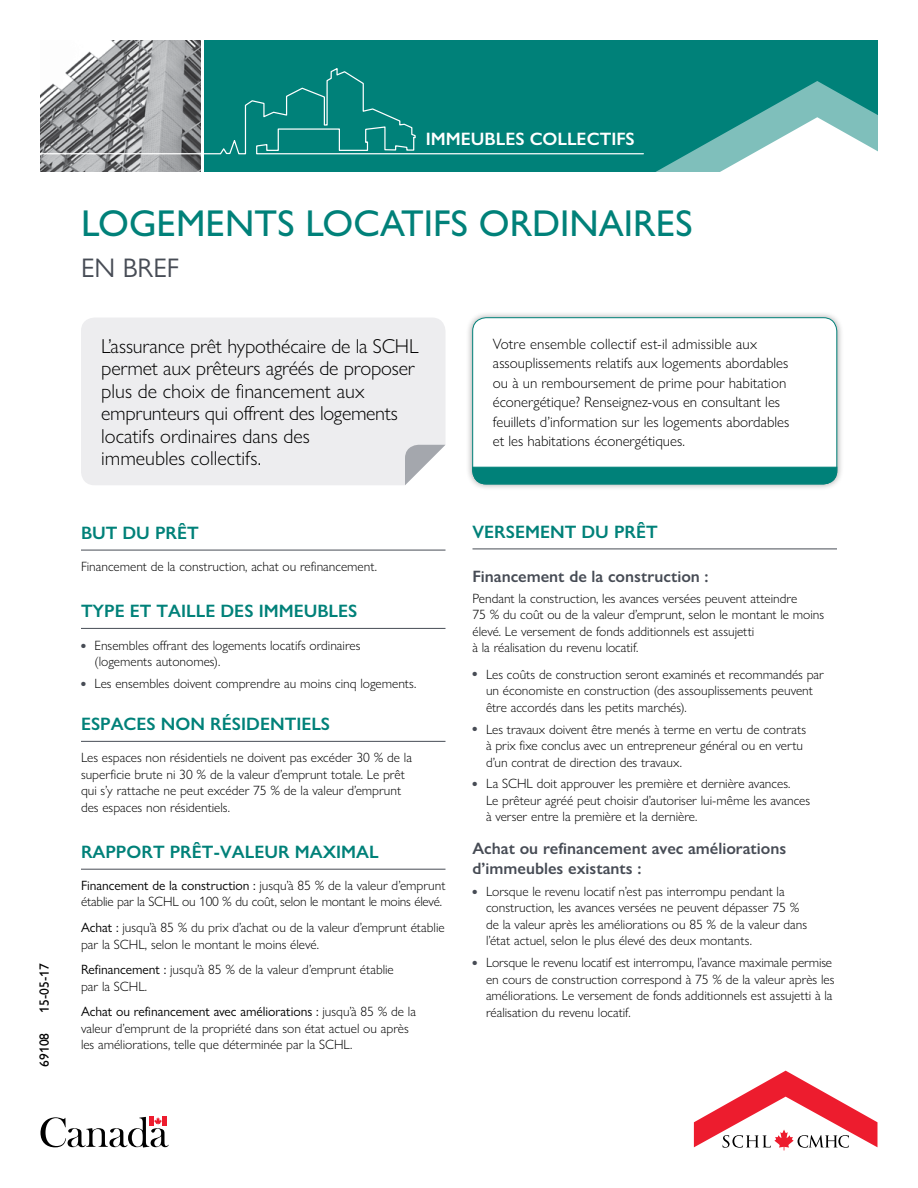
<style>
.page{position:relative;width:918px;height:1188px;background:#fff}
.page>*{position:absolute;margin:0;border:0;box-sizing:border-box;transform-origin:0 0}
.H1_MU_Title{font:500 37.5px "Gill Sans Nova";color:#008179}
.t1{font:27px "Gill Sans Nova";color:#474c55}
.P_MU_Intro{font:300 20.25px/22.5px "Gill Sans Nova";letter-spacing:-.01em;color:#000}
.H2_MU_Subhead1{font:600 18px "Gill Sans Nova";color:#008179}
.t2{font:600 18px "Gill Sans Nova";color:#fff}
.H3_MU_Subhead2{font:600 16.5px/19.5px "Gill Sans Nova";color:#474c55}
.P_MU_Box_Body{font:300 15px/19.5px "Gill Sans Nova";color:#000}
.P_MU_Body{font:300 13.5px/16.5px "Gill Sans Nova";color:#000}
.P_OPIMS{font:500 13.5px "Gill Sans Nova";color:#000}
.s1{font-weight:400}
</style>
<div class="page">
<hr style="left:81px;top:550px;width:365px;height:1px;background:#474c55">
<hr style="left:81px;top:628px;width:365px;height:1px;background:#474c55">
<hr style="left:81px;top:741px;width:365px;height:1px;background:#474c55">
<hr style="left:81px;top:869px;width:365px;height:1px;background:#474c55">
<hr style="left:472px;top:549px;width:365px;height:1px;background:#474c55">
<div style="left:81px;top:318px;width:365px;height:167px;background:#ededef;border-radius:14px"></div>
<svg style="left:405px;top:444px;width:41px;height:41px;background:#d3d5d8"></svg>
<div style="left:465px;top:311px;width:379px;height:180px;background:#000;opacity:.4"></div>
<div style="left:473px;top:318px;width:364px;height:166px;background:#fff;border-radius:14px"></div>
<div style="left:472px;top:318px;width:365px;height:166px;border:1px solid #008179;border-radius:14px"></div>
<svg style="left:472px;top:467px;width:365px;height:17px;background:#03827a"></svg>
<svg style="left:40px;top:1117px;width:129px;height:31px"></svg>
<div style="left:204px;top:40px;width:674px;height:132px;background:#008179"></div>
<img style="left:40px;top:40px;width:161px;height:132px">
<svg style="left:656px;top:81px;width:222px;height:91px"></svg>
<svg style="left:40px;top:67px;width:604px;height:88px"></svg>
<svg style="left:694px;top:1071px;width:183px;height:79px"></svg>
<p class="P_OPIMS" style="left:36px;top:1012px;width:51px;rotate:-90deg">15-05-17</p>
<p class="P_OPIMS" style="left:36px;top:1066px;width:35px;rotate:-90deg">69108</p>
<h3 class="t2" style="left:426px;top:128px;width:210px">IMMEUBLES COLLECTIFS</h3>
<h1 class="H1_MU_Title" style="left:81px;top:200px;width:614px">LOGEMENTS LOCATIFS ORDINAIRES</h1>
<h2 class="t1" style="left:81px;top:251px;width:100px">EN BREF</h2>
<p class="P_MU_Intro" style="left:101px;top:334px;width:319px">L’assurance prêt hypothécaire de la SCHL permet aux prêteurs agréés de proposer plus de choix de financement aux emprunteurs qui offrent des logements locatifs ordinaires dans des<br>immeubles collectifs.</p>
<p class="P_MU_Box_Body" style="left:493px;top:334px;width:298px">Votre ensemble collectif est-il admissible aux assouplissements relatifs aux logements abordables ou à un remboursement de prime pour habitation éconergétique? Renseignez-vous en consultant les feuillets d’information sur les logements abordables et les habitations éconergétiques.</p>
<h2 class="H2_MU_Subhead1" style="left:81px;top:522px;width:119px">BUT DU PRÊT</h2>
<p class="P_MU_Body" style="left:81px;top:558px;width:297px">Financement de la construction, achat ou refinancement.</p>
<h2 class="H2_MU_Subhead1" style="left:81px;top:600px;width:278px">TYPE ET TAILLE DES IMMEUBLES</h2>
<p class="P_MU_Body" style="left:94px;top:637px;width:268px;text-indent:-14px"><sup>●</sup> Ensembles offrant des logements locatifs ordinaires (logements autonomes).</p>
<p class="P_MU_Body" style="left:81px;top:675px;width:337px"><sup>●</sup> Les ensembles doivent comprendre au moins cinq logements.</p>
<h2 class="H2_MU_Subhead1" style="left:81px;top:713px;width:251px">ESPACES NON RÉSIDENTIELS</h2>
<p class="P_MU_Body" style="left:81px;top:749px;width:333px">Les espaces non résidentiels ne doivent pas excéder 30 % de la superficie brute ni 30 % de la valeur d’emprunt totale. Le prêt qui s’y rattache ne peut excéder 75 % de la valeur d’emprunt des espaces non résidentiels.</p>
<h2 class="H2_MU_Subhead1" style="left:81px;top:841px;width:299px">RAPPORT PRÊT-VALEUR MAXIMAL</h2>
<p class="P_MU_Body" style="left:81px;top:877px;width:366px"><span class="s1">Financement de la construction :</span> jusqu’à 85 % de la valeur d’emprunt établie par la SCHL ou 100 % du coût, selon le montant le moins élevé.</p>
<p class="P_MU_Body" style="left:81px;top:919px;width:365px"><span class="s1">Achat :</span> jusqu’à 85 % du prix d’achat ou de la valeur d’emprunt établie par la SCHL, selon le montant le moins élevé.</p>
<p class="P_MU_Body" style="left:81px;top:961px;width:314px"><span class="s1">Refinancement :</span> jusqu’à 85 % de la valeur d’emprunt établie par la SCHL.</p>
<p class="P_MU_Body" style="left:81px;top:1003px;width:336px"><span class="s1">Achat ou refinancement avec améliorations :</span> jusqu’à 85 % de la valeur d’emprunt de la propriété dans son état actuel ou après les améliorations, telle que déterminée par la SCHL.</p>
<h2 class="H2_MU_Subhead1" style="left:472px;top:521px;width:187px">VERSEMENT DU PRÊT</h2>
<h3 class="H3_MU_Subhead2" style="left:472px;top:566px;width:238px">Financement de la construction :</h3>
<p class="P_MU_Body" style="left:472px;top:590px;width:353px">Pendant la construction, les avances versées peuvent atteindre<br>75 % du coût ou de la valeur d’emprunt, selon le montant le moins élevé. Le versement de fonds additionnels est assujetti<br>à la réalisation du revenu locatif.</p>
<p class="P_MU_Body" style="left:486px;top:666px;width:340px;text-indent:-14px"><sup>●</sup> Les coûts de construction seront examinés et recommandés par un économiste en construction (des assouplissements peuvent être accordés dans les petits marchés).</p>
<p class="P_MU_Body" style="left:486px;top:721px;width:322px;text-indent:-14px"><sup>●</sup> Les travaux doivent être menés à terme en vertu de contrats à prix fixe conclus avec un entrepreneur général ou en vertu d’un contrat de direction des travaux.</p>
<p class="P_MU_Body" style="left:486px;top:775px;width:326px;text-indent:-14px"><sup>●</sup> La SCHL doit approuver les première et dernière avances.<br>Le prêteur agréé peut choisir d’autoriser lui-même les avances à verser entre la première et la dernière.</p>
<h3 class="H3_MU_Subhead2" style="left:472px;top:839px;width:315px">Achat ou refinancement avec améliorations d’immeubles existants :</h3>
<p class="P_MU_Body" style="left:486px;top:883px;width:323px;text-indent:-14px"><sup>●</sup> Lorsque le revenu locatif n’est pas interrompu pendant la construction, les avances versées ne peuvent dépasser 75 % de la valeur après les améliorations ou 85 % de la valeur dans l’état actuel, selon le plus élevé des deux montants.</p>
<p class="P_MU_Body" style="left:486px;top:954px;width:350px;text-indent:-14px"><sup>●</sup> Lorsque le revenu locatif est interrompu, l’avance maximale permise en cours de construction correspond à 75 % de la valeur après les améliorations. Le versement de fonds additionnels est assujetti à la réalisation du revenu locatif.</p>
</div>
